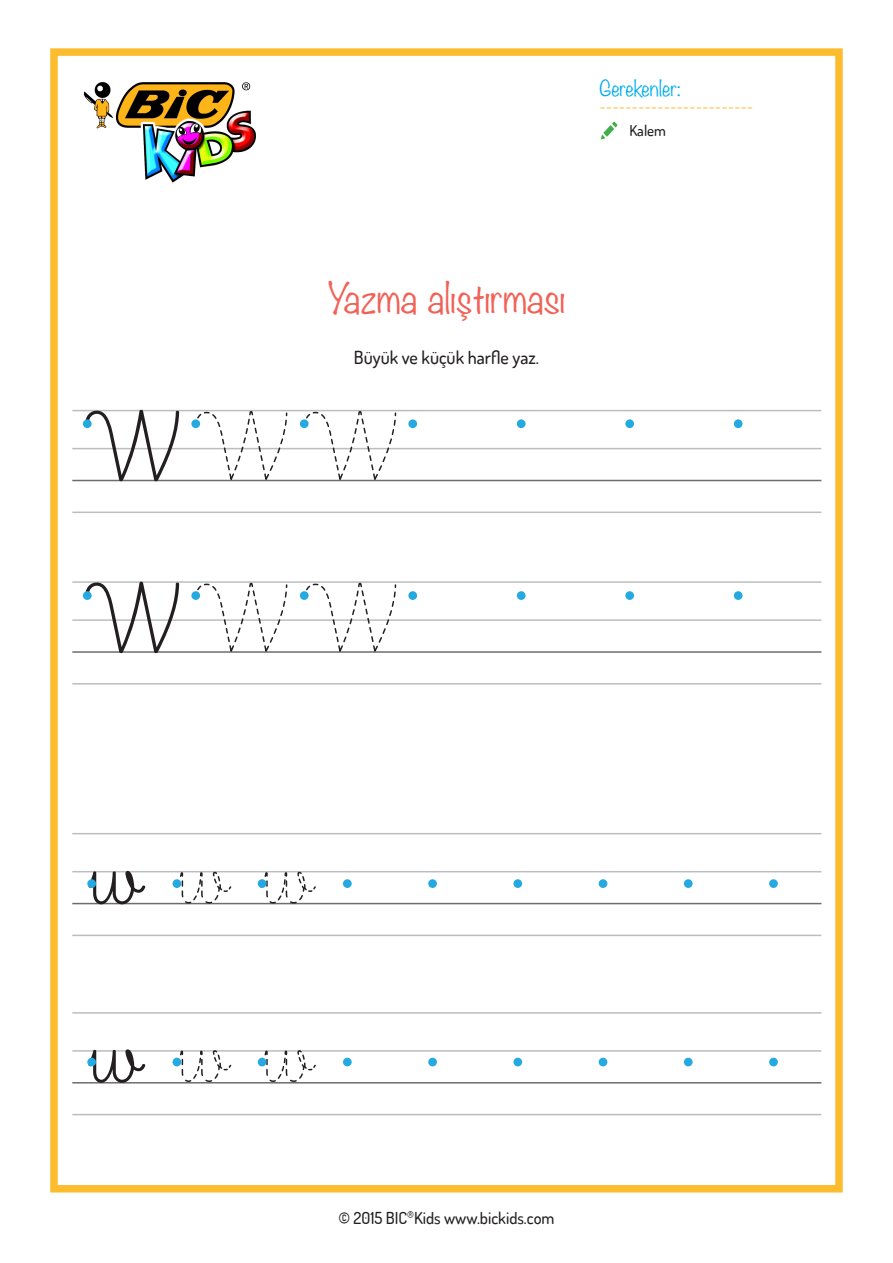
<style>
.page{position:relative;width:893px;height:1263px;background:#fff}
.page>*{position:absolute;margin:0;border:0;box-sizing:border-box;transform-origin:0 0}
.t1{font:126px/178.5px "Ecriture A Romain Orne";color:#231f20}
.t2{font:123.45px/171.9px "Ecriture A Romain Orne";color:#231f20}
.t3{font:300 37.5px "Noteworthy";color:#f16157}
.t4{font:300 19.5px "Noteworthy";color:#00aeef}
.t5{font:18px "Minion Pro";color:#fdbb2e}
.t6{font:500 18px "Dosis";color:#231f20}
.t7{font:500 16.5px "Dosis";color:#231f20}
.t8{font:500 15px "Dosis";color:#231f20}
</style>
<div class="page">
<div style="left:50px;top:48px;width:793px;height:1144px;border:8px solid #fdbb2e"></div>
<img style="left:83px;top:82px;width:173px;height:101px">
<svg style="left:601px;top:122px;width:16px;height:17px"></svg>
<hr style="left:72px;top:1082px;width:749px;height:1px;background:#6c6d70">
<hr style="left:72px;top:1114px;width:749px;height:1px;background:#bcbdc0">
<hr style="left:72px;top:903px;width:749px;height:1px;background:#6c6d70">
<hr style="left:72px;top:935px;width:749px;height:1px;background:#bcbdc0">
<hr style="left:72px;top:480px;width:749px;height:1px;background:#6c6d70">
<hr style="left:72px;top:512px;width:749px;height:1px;background:#bcbdc0">
<hr style="left:72px;top:651px;width:749px;height:2px;background:#6c6d70">
<hr style="left:72px;top:683px;width:749px;height:1px;background:#bcbdc0">
<hr style="left:72px;top:1050px;width:749px;height:2px;background:#bcbdc0">
<hr style="left:72px;top:871px;width:749px;height:1px;background:#bcbdc0">
<hr style="left:72px;top:448px;width:749px;height:1px;background:#bcbdc0">
<hr style="left:72px;top:619px;width:749px;height:2px;background:#bcbdc0">
<hr style="left:72px;top:1012px;width:749px;height:1px;background:#bcbdc0">
<hr style="left:72px;top:833px;width:749px;height:1px;background:#bcbdc0">
<hr style="left:72px;top:410px;width:749px;height:1px;background:#bcbdc0">
<hr style="left:72px;top:581px;width:749px;height:2px;background:#bcbdc0">
<svg style="left:175px;top:871px;width:57px;height:33px"></svg>
<svg style="left:175px;top:1050px;width:57px;height:32px"></svg>
<svg style="left:259px;top:871px;width:58px;height:33px"></svg>
<svg style="left:259px;top:1050px;width:58px;height:32px"></svg>
<div style="left:87px;top:879px;width:9px;height:9px;background:#24aae1;border-radius:50%"></div>
<div style="left:87px;top:1058px;width:9px;height:8px;background:#24aae1;border-radius:50%"></div>
<div style="left:173px;top:879px;width:8px;height:9px;background:#24aae1;border-radius:50%"></div>
<div style="left:173px;top:1058px;width:8px;height:8px;background:#24aae1;border-radius:50%"></div>
<div style="left:258px;top:879px;width:8px;height:9px;background:#24aae1;border-radius:50%"></div>
<div style="left:258px;top:1058px;width:8px;height:8px;background:#24aae1;border-radius:50%"></div>
<div style="left:599px;top:879px;width:8px;height:9px;background:#24aae1;border-radius:50%"></div>
<div style="left:599px;top:1058px;width:8px;height:8px;background:#24aae1;border-radius:50%"></div>
<div style="left:343px;top:879px;width:9px;height:9px;background:#24aae1;border-radius:50%"></div>
<div style="left:343px;top:1058px;width:9px;height:8px;background:#24aae1;border-radius:50%"></div>
<div style="left:684px;top:879px;width:9px;height:9px;background:#24aae1;border-radius:50%"></div>
<div style="left:684px;top:1058px;width:9px;height:8px;background:#24aae1;border-radius:50%"></div>
<div style="left:428px;top:879px;width:9px;height:9px;background:#24aae1;border-radius:50%"></div>
<div style="left:428px;top:1058px;width:9px;height:8px;background:#24aae1;border-radius:50%"></div>
<div style="left:513px;top:879px;width:9px;height:9px;background:#24aae1;border-radius:50%"></div>
<div style="left:513px;top:1058px;width:9px;height:8px;background:#24aae1;border-radius:50%"></div>
<div style="left:769px;top:879px;width:9px;height:9px;background:#24aae1;border-radius:50%"></div>
<div style="left:769px;top:1058px;width:9px;height:8px;background:#24aae1;border-radius:50%"></div>
<svg style="left:195px;top:411px;width:93px;height:71px"></svg>
<svg style="left:195px;top:582px;width:93px;height:71px"></svg>
<svg style="left:303px;top:411px;width:94px;height:71px"></svg>
<svg style="left:303px;top:583px;width:94px;height:70px"></svg>
<div style="left:83px;top:419px;width:9px;height:9px;background:#24aae1;border-radius:50%"></div>
<div style="left:83px;top:591px;width:9px;height:9px;background:#24aae1;border-radius:50%"></div>
<div style="left:191px;top:419px;width:9px;height:9px;background:#24aae1;border-radius:50%"></div>
<div style="left:191px;top:591px;width:9px;height:9px;background:#24aae1;border-radius:50%"></div>
<div style="left:408px;top:419px;width:9px;height:9px;background:#24aae1;border-radius:50%"></div>
<div style="left:408px;top:591px;width:9px;height:9px;background:#24aae1;border-radius:50%"></div>
<div style="left:625px;top:419px;width:9px;height:9px;background:#24aae1;border-radius:50%"></div>
<div style="left:625px;top:591px;width:9px;height:9px;background:#24aae1;border-radius:50%"></div>
<div style="left:300px;top:419px;width:9px;height:9px;background:#24aae1;border-radius:50%"></div>
<div style="left:300px;top:591px;width:9px;height:9px;background:#24aae1;border-radius:50%"></div>
<div style="left:517px;top:419px;width:9px;height:9px;background:#24aae1;border-radius:50%"></div>
<div style="left:517px;top:591px;width:9px;height:9px;background:#24aae1;border-radius:50%"></div>
<div style="left:734px;top:419px;width:8px;height:9px;background:#24aae1;border-radius:50%"></div>
<div style="left:734px;top:591px;width:8px;height:9px;background:#24aae1;border-radius:50%"></div>
<h2 class="t2" style="left:88px;top:368px;width:95px">W<br>W</h2>
<h1 class="t1" style="left:85px;top:787px;width:55px">w w</h1>
<p class="t4" style="left:600px;top:71px;width:82px">Gerekenler:</p>
<p class="t5" style="left:600px;top:94px;width:155px">------------------------</p>
<p class="t8" style="left:629px;top:121px;width:38px">Kalem</p>
<h3 class="t3" style="left:328px;top:265px;width:239px">Yazma alıştırması</h3>
<p class="t6" style="left:354px;top:346px;width:187px">Büyük ve küçük harfle yaz.</p>
<p class="t7" style="left:338px;top:1207px;width:218px">© 2015 BIC<sup>®</sup>Kids www.bickids.com</p>
</div>
